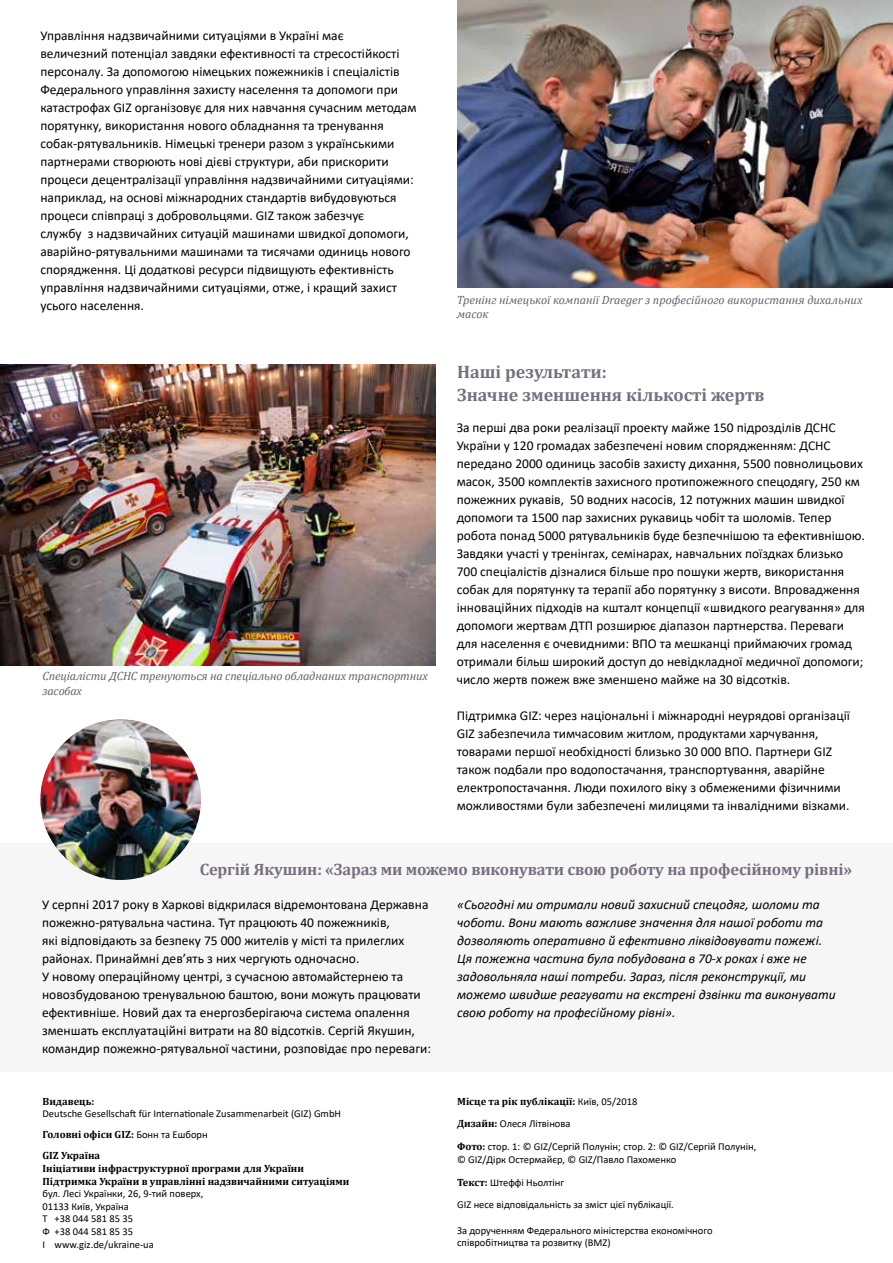
<style>
.page{position:relative;width:893px;height:1263px;background:#fff}
.page>*{position:absolute;margin:0;border:0;box-sizing:border-box;transform-origin:0 0}
.t1{font:700 18px/22.5px "Cambria";color:#786f7e}
.t2{font:700 16.5px "Cambria";letter-spacing:-.01em;color:#786f7e}
.t3{font:13.5px/18px "Calibri";color:#000}
.t4{font:italic 13.5px/18px "Calibri";color:#000}
.t5{font:italic 12px/14.4px "Cambria";letter-spacing:-.01em;color:#636466}
.t6{font:10.5px/12.6px "Calibri";color:#000}
.t7{font:700 10.5px/21.1px "Cambria";color:#000}
.s1{font-family:"Calibri";font-weight:400}
.s2{font-family:"Cambria";font-weight:700}
</style>
<div class="page">
<div style="left:0;top:843px;width:893px;height:228px;background:#f6f6f6"></div>
<img style="left:457px;top:0;width:436px;height:288px">
<img style="left:0;top:364px;width:436px;height:301px">
<img style="left:40px;top:719px;width:161px;height:161px;border-radius:80px">
<p class="t3" style="left:40px;top:26px;width:378px">Управління надзвичайними ситуаціями в Україні має<br>величезний потенціал завдяки ефективності та стресостійкості персоналу. За допомогою німецьких пожежників і спеціалістів Федерального управління захисту населення та допомоги при катастрофах GIZ організовує для них навчання сучасним методам порятунку, використання нового обладнання та тренування собак-рятувальників. Німецькі тренери разом з українськими партнерами створюють нові дієві структури, аби прискорити процеси децентралізації управління надзвичайними ситуаціями: наприклад, на основі міжнародних стандартів вибудовуються процеси співпраці з добровольцями. GIZ також забезчує<br>службу з надзвичайних ситуацій машинами швидкої допомоги, аварійно-рятувальними машинами та тисячами одиниць нового спорядження. Ці додаткові ресурси підвищують ефективність управління надзвичайними ситуаціями, отже, і кращий захист усього населення.</p>
<p class="t5" style="left:43px;top:668px;width:387px">Спеціалісти ДСНС тренуються на спеціально обладнаних транспортних засобах</p>
<p class="t5" style="left:457px;top:292px;width:407px">Тренінг німецької компанії Draeger з професійного використання дихальних масок</p>
<h1 class="t1" style="left:457px;top:360px;width:309px">Наші результати:<br>Значне зменшення кількості жертв</h1>
<p class="t3" style="left:457px;top:418px;width:410px">За перші два роки реалізації проекту майже 150 підрозділів ДСНС України у 120 громадах забезпечені новим спорядженням: ДСНС передано 2000 одиниць засобів захисту дихання, 5500 повнолицьових масок, 3500 комплектів захисного протипожежного спецодягу, 250 км пожежних рукавів, 50 водних насосів, 12 потужних машин швидкої допомоги та 1500 пар захисних рукавиць чобіт та шоломів. Тепер робота понад 5000 рятувальників буде безпечнішою та ефективнішою.<br>Завдяки участі у тренінгах, семінарах, навчальних поїздках близько 700 спеціалістів дізналися більше про пошуки жертв, використання собак для порятунку та терапії або порятунку з висоти. Впровадження інноваційних підходів на кшталт концепції «швидкого реагування» для допомоги жертвам ДТП розширює діапазон партнерства. Переваги для населення є очевидними: ВПО та мешканці приймаючих громад отримали більш широкий доступ до невідкладної медичної допомоги; число жертв пожеж вже зменшено майже на 30 відсотків.</p>
<p class="t3" style="left:457px;top:706px;width:395px">Підтримка GIZ: через національні і міжнародні неурядові організації GIZ забезпечила тимчасовим житлом, продуктами харчування, товарами першої необхідності близько 30 000 ВПО. Партнери GIZ також подбали про водопостачання, транспортування, аварійне електропостачання. Люди похилого віку з обмеженими фізичними можливостями були забезпечені милицями та інвалідними візками.</p>
<p class="t2" style="left:200px;top:857px;width:654px">Сергій Якушин: «Зараз ми можемо виконувати свою роботу на професійному рівні»</p>
<p class="t3" style="left:42px;top:895px;width:390px">У серпні 2017 року в Харкові відкрилася відремонтована Державна пожежно-рятувальна частина. Тут працюють 40 пожежників,<br>які відповідають за безпеку 75 000 жителів у місті та прилеглих районах. Принаймні дев’ять з них чергують одночасно.<br>У новому операційному центрі, з сучасною автомайстернею та новозбудованою тренувальною баштою, вони можуть працювати ефективніше. Новий дах та енергозберігаюча система опалення зменшать експлуатаційні витрати на 80 відсотків. Сергій Якушин, командир пожежно-рятувальної частини, розповідає про переваги:</p>
<p class="t7" style="left:43px;top:1090px;width:53px">Видавець:</p>
<p class="t6" style="left:43px;top:1107px;width:300px">Deutsche Gesellschaft für Internationale Zusammenarbeit (GIZ) GmbH</p>
<p class="t7" style="left:43px;top:1124px;width:167px">Головні офіси GIZ: <span class="s1">Бонн та Ешборн<br></span>GIZ Україна</p>
<p class="t7" style="left:43px;top:1162px;width:308px;line-height:12.6px">Ініціативи інфраструктурної програми для України<br>Підтримка України в управлінні надзвичайними ситуаціями</p>
<p class="t6" style="left:43px;top:1187px;width:162px">бул. Лесі Українки, 26, 9-тий поверх,<br>01133 Київ, Україна<br>Т +38 044 581 85 35<br>Ф +38 044 581 85 35<br>I www.giz.de/ukraine-ua</p>
<p class="t4" style="left:457px;top:895px;width:380px">«Сьогодні ми отримали новий захисний спецодяг, шоломи та чоботи. Вони мають важливе значення для нашої роботи та дозволяють оперативно й ефективно ліквідовувати пожежі.<br>Ця пожежна частина була побудована в 70-х роках і вже не задовольняла наші потреби. Зараз, після реконструкції, ми можемо швидше реагувати на екстрені дзвінки та виконувати свою роботу на професійному рівні».</p>
<p class="t7" style="left:457px;top:1090px;width:182px">Місце та рік публікації: <span class="s1">Київ, 05/2018</span></p>
<p class="t6" style="left:457px;top:1112px;width:301px;line-height:22.8px"><span class="s2">Дизайн:</span> Олеся Літвінова<br><span class="s2">Фото:</span> стор. 1: © GIZ/Сергій Полунін; стор. 2: © GIZ/Сергій Полунін,</p>
<p class="t6" style="left:457px;top:1147px;width:221px;line-height:22.8px">© GIZ/Дірк Остермайєр, © GIZ/Павло Пахоменко<br><span class="s2">Текст:</span> Штеффі Ньолтінг<br>GIZ несе відповідальність за зміст цієї публікації.</p>
<p class="t6" style="left:457px;top:1223px;width:257px">За дорученням Федерального міністерства економічного співробітництва та розвитку (BMZ)</p>
</div>
